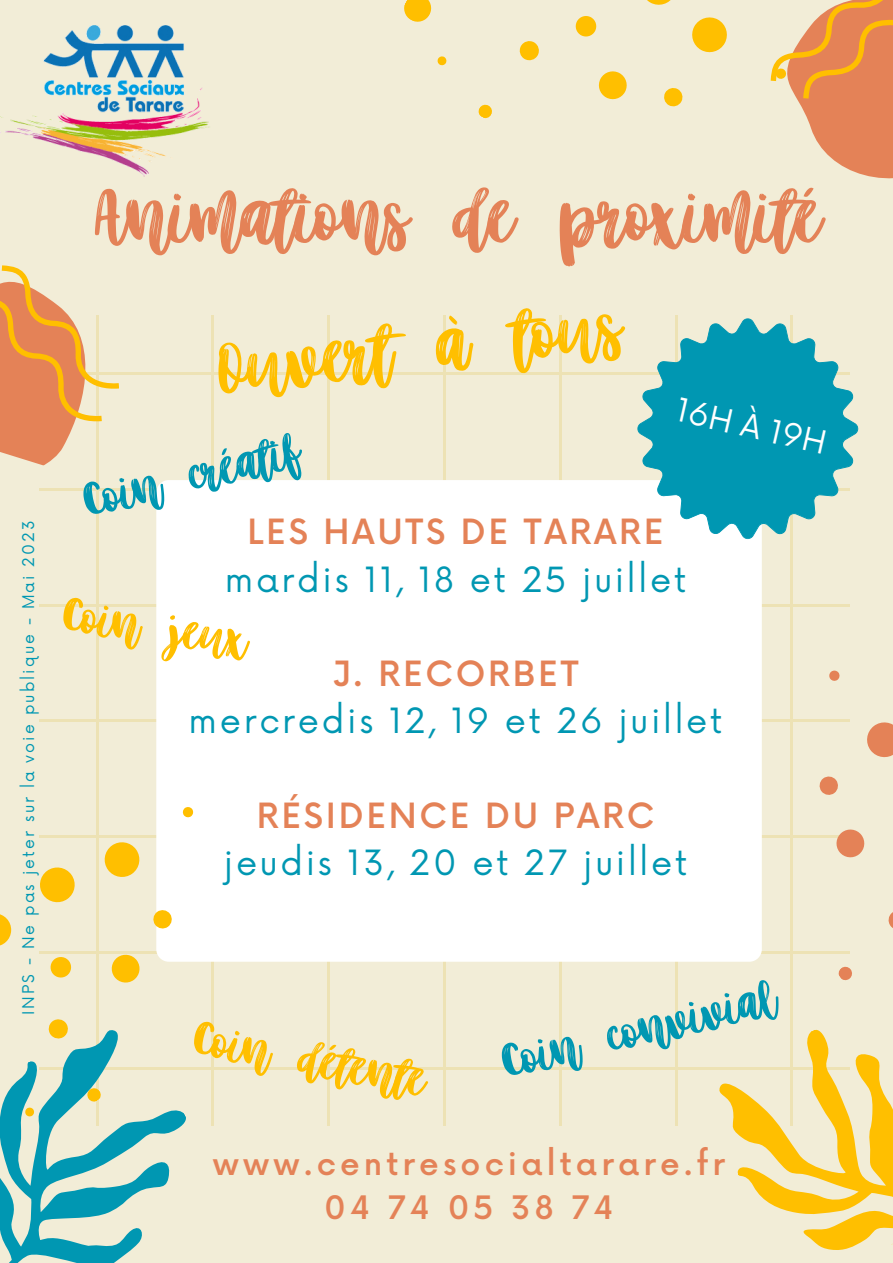
<style>
.page{position:relative;width:893px;height:1263px;background:#f2edd7}
.page>*{position:absolute;margin:0;border:0;box-sizing:border-box;transform-origin:0 0}
.t1{font:90.07px "Better Together Script";color:#e48257}
.t2{font:87.75px "Better Together Script";color:#ffbf00}
.t3{font:58.57px "Better Together Script";color:#0097b2}
.t4{font:58.57px "Better Together Script";color:#ffbf00}
.t5{font:33.9px "Now";letter-spacing:.08em;color:#0097b2}
.t6{font:500 33.9px "Now";letter-spacing:.08em;color:#e48257}
.t7{font:500 31.5px "Now";letter-spacing:.13em;color:#e48257}
.t8{font:31.5px "Now";color:#fff}
.t9{font:15.75px "Now";letter-spacing:.135em;color:#0097b2}
</style>
<div class="page">
<hr style="left:790px;top:316px;width:3px;height:810px;background:#ede2b4">
<hr style="left:674px;top:316px;width:3px;height:810px;background:#ede2b4">
<hr style="left:559px;top:316px;width:3px;height:810px;background:#ede2b4">
<hr style="left:443px;top:316px;width:3px;height:810px;background:#ede2b4">
<hr style="left:327px;top:316px;width:3px;height:810px;background:#ede2b4">
<hr style="left:211px;top:316px;width:3px;height:810px;background:#ede2b4">
<hr style="left:96px;top:316px;width:2px;height:810px;background:#ede2b4">
<hr style="left:39px;top:1067px;width:811px;height:2px;background:#ede2b4">
<hr style="left:39px;top:951px;width:811px;height:3px;background:#ede2b4">
<hr style="left:39px;top:835px;width:811px;height:3px;background:#ede2b4">
<hr style="left:39px;top:720px;width:811px;height:2px;background:#ede2b4">
<hr style="left:39px;top:604px;width:811px;height:2px;background:#ede2b4">
<hr style="left:39px;top:488px;width:811px;height:3px;background:#ede2b4">
<hr style="left:39px;top:372px;width:811px;height:3px;background:#ede2b4">
<svg style="left:867px;top:722px;width:26px;height:36px"></svg>
<svg style="left:829px;top:670px;width:11px;height:11px"></svg>
<svg style="left:888px;top:912px;width:5px;height:16px"></svg>
<svg style="left:836px;top:829px;width:29px;height:29px"></svg>
<svg style="left:819px;top:776px;width:19px;height:19px"></svg>
<svg style="left:838px;top:966px;width:14px;height:15px"></svg>
<div style="left:156px;top:480px;width:606px;height:481px;background:#fff;border-radius:12px"></div>
<svg style="left:0;top:1009px;width:231px;height:254px"></svg>
<svg style="left:702px;top:1029px;width:191px;height:221px"></svg>
<svg style="left:637px;top:318px;width:221px;height:221px;fill:#0097b2"></svg>
<svg style="left:0;top:265px;width:119px;height:215px"></svg>
<img style="left:0;top:25px;width:210px;height:152px">
<svg style="left:98px;top:838px;width:42px;height:46px"></svg>
<svg style="left:40px;top:867px;width:35px;height:36px"></svg>
<svg style="left:182px;top:807px;width:12px;height:11px"></svg>
<svg style="left:45px;top:1015px;width:27px;height:27px"></svg>
<svg style="left:0;top:1009px;width:1px;height:21px"></svg>
<svg style="left:0;top:914px;width:12px;height:32px"></svg>
<svg style="left:111px;top:954px;width:29px;height:29px"></svg>
<svg style="left:153px;top:906px;width:19px;height:26px"></svg>
<svg style="left:50px;top:957px;width:22px;height:21px"></svg>
<svg style="left:85px;top:1085px;width:18px;height:19px"></svg>
<svg style="left:24px;top:1106px;width:12px;height:12px"></svg>
<svg style="left:647px;top:0;width:80px;height:53px"></svg>
<svg style="left:770px;top:0;width:123px;height:179px"></svg>
<svg style="left:519px;top:41px;width:20px;height:20px"></svg>
<svg style="left:598px;top:71px;width:29px;height:29px"></svg>
<svg style="left:664px;top:88px;width:19px;height:19px"></svg>
<svg style="left:575px;top:16px;width:22px;height:21px"></svg>
<svg style="left:478px;top:104px;width:14px;height:15px"></svg>
<svg style="left:437px;top:56px;width:10px;height:10px"></svg>
<svg style="left:404px;top:0;width:28px;height:22px"></svg>
<p class="t9" style="left:20px;top:1015px;width:496px;rotate:-90deg">INPS - Ne pas jeter sur la voie publique - Mai 2023</p>
<p class="t1" style="left:96px;top:177px;width:727px">Animations de proximité</p>
<p class="t2" style="left:214px;top:330px;width:407px;rotate:-6deg">Ouvert à tous</p>
<p class="t8" style="left:681px;top:392px;width:154px;rotate:13deg">16H À 19H</p>
<p class="t3" style="left:79px;top:477px;width:222px;rotate:-14deg">Coin créatif</p>
<p class="t6" style="left:247px;top:514px;width:418px">LES HAUTS DE TARARE</p>
<p class="t5" style="left:225px;top:560px;width:463px">mardis 11, 18 et 25 juillet</p>
<p class="t4" style="left:67px;top:589px;width:187px;rotate:8deg">Coin jeux</p>
<p class="t6" style="left:333px;top:655px;width:247px">J. RECORBET</p>
<p class="t5" style="left:189px;top:702px;width:535px">mercredis 12, 19 et 26 juillet</p>
<p class="t6" style="left:257px;top:797px;width:399px">RÉSIDENCE DU PARC</p>
<p class="t5" style="left:224px;top:844px;width:465px">jeudis 13, 20 et 27 juillet</p>
<p class="t4" style="left:199px;top:1013px;width:237px;rotate:10deg">Coin détente</p>
<p class="t3" style="left:497px;top:1039px;width:282px;rotate:-14deg">Coin convivial</p>
<p class="t7" style="left:213px;top:1146px;width:513px">www.centresocialtarare.fr</p>
<p class="t7" style="left:324px;top:1191px;width:291px">04 74 05 38 74</p>
</div>
